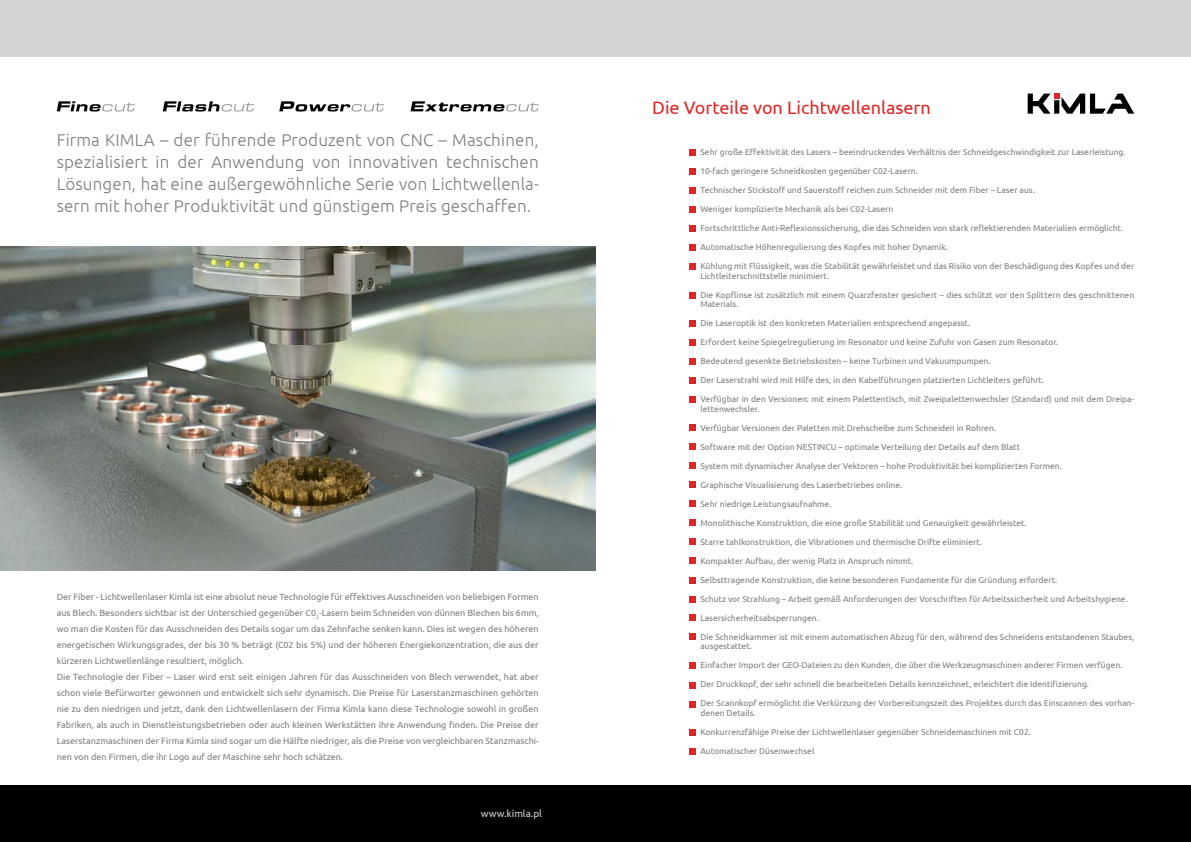
<style>
.page{position:relative;width:1191px;height:842px;background:#fff}
.page>*{position:absolute;margin:0;border:0;box-sizing:border-box;transform-origin:0 0}
.t1{font:18px "Ubuntu";color:#df2625}
.t2{font:300 17px/22px "Ubuntu";letter-spacing:.01em;color:#807c7a;text-align:justify}
.t3{font:10px "Ubuntu";color:#d3d3d2}
.t4{font:9px/16px "Ubuntu";color:#807c7a}
.t5{font:8.5px/9.5px "Ubuntu";color:#807c7a}
</style>
<div class="page">
<div style="left:0;top:0;width:1191px;height:57px;background:#d3d3d2"></div>
<div style="left:0;top:785px;width:1191px;height:57px;background:#000"></div>
<svg style="left:1027px;top:94px;width:107px;height:20px"></svg>
<img style="left:0;top:247px;width:595px;height:324px">
<svg style="left:410px;top:101px;width:129px;height:11px"></svg>
<svg style="left:279px;top:101px;width:105px;height:11px"></svg>
<svg style="left:163px;top:101px;width:91px;height:11px"></svg>
<svg style="left:57px;top:101px;width:78px;height:11px"></svg>
<div style="left:688px;top:149px;width:7px;height:7px;background:#df2625"></div>
<div style="left:688px;top:481px;width:7px;height:7px;background:#df2625"></div>
<div style="left:688px;top:292px;width:7px;height:7px;background:#df2625"></div>
<div style="left:688px;top:168px;width:7px;height:7px;background:#df2625"></div>
<div style="left:688px;top:500px;width:7px;height:7px;background:#df2625"></div>
<div style="left:688px;top:320px;width:7px;height:7px;background:#df2625"></div>
<div style="left:688px;top:187px;width:7px;height:7px;background:#df2625"></div>
<div style="left:688px;top:519px;width:7px;height:7px;background:#df2625"></div>
<div style="left:688px;top:339px;width:7px;height:7px;background:#df2625"></div>
<div style="left:688px;top:206px;width:7px;height:7px;background:#df2625"></div>
<div style="left:688px;top:538px;width:7px;height:7px;background:#df2625"></div>
<div style="left:688px;top:614px;width:7px;height:7px;background:#df2625"></div>
<div style="left:688px;top:358px;width:7px;height:7px;background:#df2625"></div>
<div style="left:688px;top:225px;width:7px;height:7px;background:#df2625"></div>
<div style="left:688px;top:557px;width:7px;height:7px;background:#df2625"></div>
<div style="left:688px;top:633px;width:7px;height:7px;background:#df2625"></div>
<div style="left:688px;top:377px;width:7px;height:7px;background:#df2625"></div>
<div style="left:688px;top:244px;width:7px;height:7px;background:#df2625"></div>
<div style="left:688px;top:576px;width:7px;height:7px;background:#df2625"></div>
<div style="left:688px;top:596px;width:7px;height:7px;background:#df2625"></div>
<div style="left:688px;top:662px;width:7px;height:7px;background:#df2625"></div>
<div style="left:688px;top:682px;width:7px;height:7px;background:#df2625"></div>
<div style="left:688px;top:700px;width:7px;height:7px;background:#df2625"></div>
<div style="left:688px;top:729px;width:7px;height:7px;background:#df2625"></div>
<div style="left:688px;top:748px;width:7px;height:7px;background:#df2625"></div>
<div style="left:688px;top:396px;width:7px;height:7px;background:#df2625"></div>
<div style="left:688px;top:263px;width:7px;height:7px;background:#df2625"></div>
<div style="left:688px;top:424px;width:7px;height:7px;background:#df2625"></div>
<div style="left:688px;top:443px;width:7px;height:7px;background:#df2625"></div>
<div style="left:688px;top:462px;width:7px;height:7px;background:#df2625"></div>
<p class="t2" style="left:57px;top:129px;width:483px">Firma KIMLA – der führende Produzent von CNC – Maschinen, spezialisiert in der Anwendung von innovativen technischen Lösungen, hat eine außergewöhnliche Serie von Lichtwellenla&shy;sern mit hoher Produktivität und günstigem Preis geschaffen.</p>
<p class="t4" style="left:57px;top:588px;width:483px">Der Fiber - Lichtwellenlaser Kimla ist eine absolut neue Technologie für effektives Ausschneiden von beliebigen Formen aus Blech. Besonders sichtbar ist der Unterschied gegenüber C0<sub>2</sub>-Lasern beim Schneiden von dünnen Blechen bis 6mm, wo man die Kosten für das Ausschneiden des Details sogar um das Zehnfache senken kann. Dies ist wegen des höheren energetischen Wirkungsgrades, der bis 30 % beträgt (C02 bis 5%) und der höheren Energiekonzentration, die aus der kürzeren Lichtwellenlänge resultiert, möglich.<br>Die Technologie der Fiber – Laser wird erst seit einigen Jahren für das Ausschneiden von Blech verwendet, hat aber schon viele Befürworter gewonnen und entwickelt sich sehr dynamisch. Die Preise für Laserstanzmaschinen gehörten nie zu den niedrigen und jetzt, dank den Lichtwellenlasern der Firma Kimla kann diese Technologie sowohl in großen Fabriken, als auch in Dienstleistungsbetrieben oder auch kleinen Werkstätten ihre Anwendung finden. Die Preise der Laserstanzmaschinen der Firma Kimla sind sogar um die Hälfte niedriger, als die Preise von vergleichbaren Stanzmaschi&shy;nen von den Firmen, die ihr Logo auf der Maschine sehr hoch schätzen.</p>
<p class="t3" style="left:481px;top:807px;width:63px">www.kimla.pl</p>
<h1 class="t1" style="left:652px;top:96px;width:280px">Die Vorteile von Lichtwellenlasern</h1>
<p class="t5" style="left:700px;top:147px;width:426px">Sehr große Effektivität des Lasers – beeindruckendes Verhältnis der Schneidgeschwindigkeit zur Laserleistung.</p>
<p class="t5" style="left:700px;top:166px;width:219px">10-fach geringere Schneidkosten gegenüber C02-Lasern.</p>
<p class="t5" style="left:700px;top:185px;width:336px">Technischer Stickstoff und Sauerstoff reichen zum Schneider mit dem Fiber – Laser aus.</p>
<p class="t5" style="left:700px;top:204px;width:194px">Weniger komplizierte Mechanik als bei C02-Lasern</p>
<p class="t5" style="left:700px;top:223px;width:424px">Fortschrittliche Anti-Reflexionssicherung, die das Schneiden von stark reflektierenden Materialien ermöglicht.</p>
<p class="t5" style="left:700px;top:242px;width:249px">Automatische Höhenregulierung des Kopfes mit hoher Dynamik.</p>
<p class="t5" style="left:700px;top:261px;width:435px">Kühlung mit Flüssigkeit, was die Stabilität gewährleistet und das Risiko von der Beschädigung des Kopfes und der<br>Lichtleiterschnittstelle minimiert.</p>
<p class="t5" style="left:700px;top:290px;width:435px">Die Kopflinse ist zusätzlich mit einem Quarzfenster gesichert – dies schützt vor den Splittern des geschnittenen<br>Materials.</p>
<p class="t5" style="left:700px;top:318px;width:271px">Die Laseroptik ist den konkreten Materialien entsprechend angepasst.</p>
<p class="t5" style="left:700px;top:337px;width:359px">Erfordert keine Spiegelregulierung im Resonator und keine Zufuhr von Gasen zum Resonator.</p>
<p class="t5" style="left:700px;top:356px;width:292px">Bedeutend gesenkte Betriebskosten – keine Turbinen und Vakuumpumpen.</p>
<p class="t5" style="left:700px;top:375px;width:345px">Der Laserstrahl wird mit Hilfe des, in den Kabelführungen platzierten Lichtleiters geführt.</p>
<p class="t5" style="left:700px;top:394px;width:435px">Verfügbar in den Versionen: mit einem Palettentisch, mit Zweipalettenwechsler (Standard) und mit dem Dreipa&shy;lettenwechsler.</p>
<p class="t5" style="left:700px;top:423px;width:297px">Verfügbar Versionen der Paletten mit Drehscheibe zum Schneiden in Rohren.</p>
<p class="t5" style="left:700px;top:442px;width:321px">Software mit der Option NESTINCU – optimale Verteilung der Details auf dem Blatt</p>
<p class="t5" style="left:700px;top:461px;width:363px">System mit dynamischer Analyse der Vektoren – hohe Produktivität bei komplizierten Formen.</p>
<p class="t5" style="left:700px;top:480px;width:203px">Graphische Visualisierung des Laserbetriebes online.</p>
<p class="t5" style="left:700px;top:499px;width:133px">Sehr niedrige Leistungsaufnahme.</p>
<p class="t5" style="left:700px;top:518px;width:328px">Monolithische Konstruktion, die eine große Stabilität und Genauigkeit gewährleistet.</p>
<p class="t5" style="left:700px;top:537px;width:283px">Starre tahlkonstruktion, die Vibrationen und thermische Drifte eliminiert.</p>
<p class="t5" style="left:700px;top:556px;width:214px">Kompakter Aufbau, der wenig Platz in Anspruch nimmt.</p>
<p class="t5" style="left:700px;top:575px;width:358px">Selbsttragende Konstruktion, die keine besonderen Fundamente für die Gründung erfordert.</p>
<p class="t5" style="left:700px;top:594px;width:429px">Schutz vor Strahlung – Arbeit gemäß Anforderungen der Vorschriften für Arbeitssicherheit und Arbeitshygiene.</p>
<p class="t5" style="left:700px;top:613px;width:120px">Lasersicherheitsabsperrungen.</p>
<p class="t5" style="left:700px;top:632px;width:435px">Die Schneidkammer ist mit einem automatischen Abzug für den, während des Schneidens entstandenen Staubes, ausgestattet.</p>
<p class="t5" style="left:700px;top:660px;width:423px">Einfacher Import der GEO-Dateien zu den Kunden, die über die Werkzeugmaschinen anderer Firmen verfügen.</p>
<p class="t5" style="left:700px;top:679px;width:390px">Der Druckkopf, der sehr schnell die bearbeiteten Details kennzeichnet, erleichtert die Identifizierung.</p>
<p class="t5" style="left:700px;top:698px;width:435px">Der Scannkopf ermöglicht die Verkürzung der Vorbereitungszeit des Projektes durch das Einscannen des vorhan&shy;denen Details.</p>
<p class="t5" style="left:700px;top:727px;width:332px">Konkurrenzfähige Preise der Lichtwellenlaser gegenüber Schneidemaschinen mit C02.</p>
<p class="t5" style="left:700px;top:746px;width:115px">Automatischer Düsenwechsel</p>
</div>
